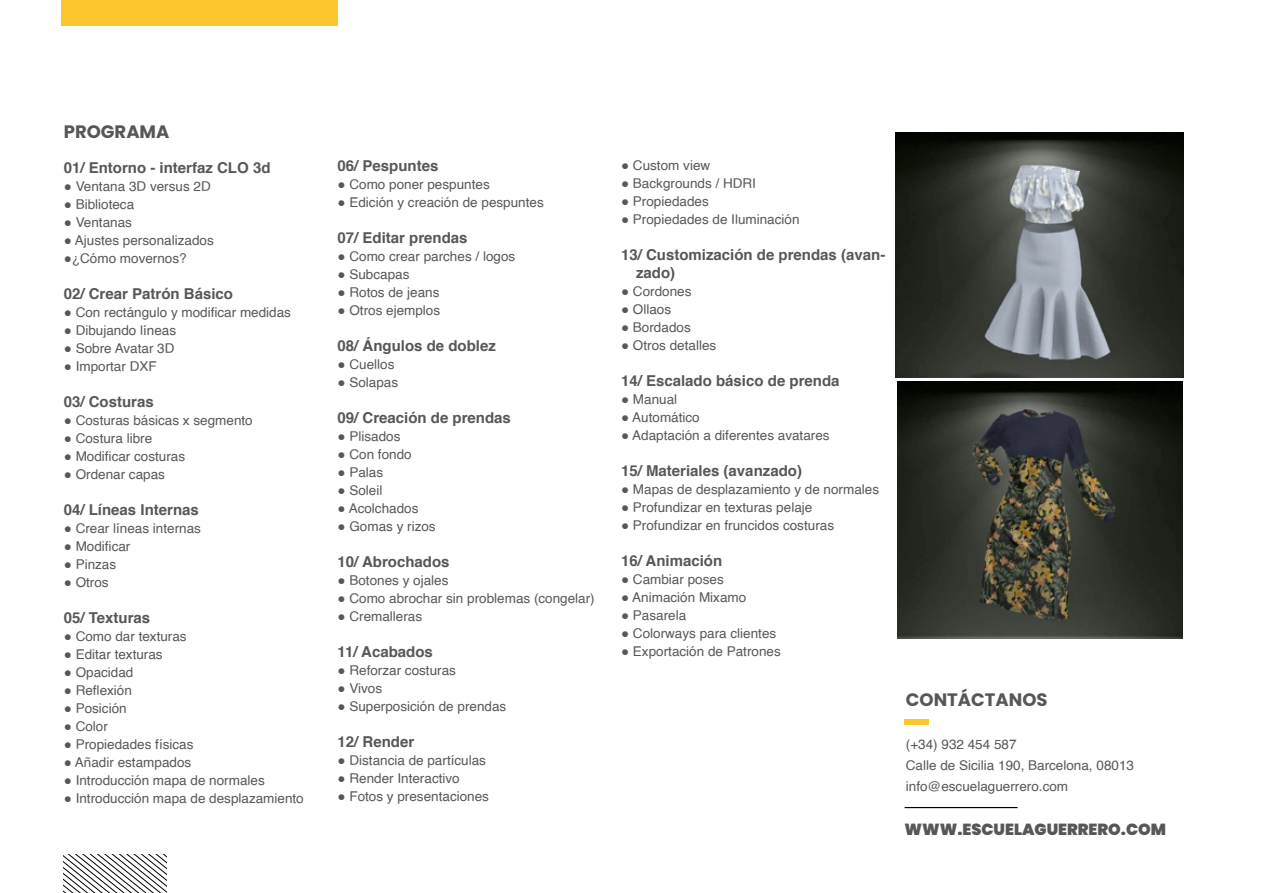
<style>
.page{position:relative;width:1263px;height:893px;background:#fff}
.page>*{position:absolute;margin:0;border:0;box-sizing:border-box;transform-origin:0 0}
.t1{font:700 18px "Poppins";color:#575756}
.t2{font:900 16.05px "Poppins";color:#575756}
.t3{font:700 15px/18px "Helvetica";color:#575756}
.t4{font:13.5px/21px "Helvetica";color:#575756}
</style>
<div class="page">
<div style="left:904px;top:719px;width:25px;height:6px;background:#fdc62c"></div>
<hr style="left:904px;top:807px;width:113px;height:1px;background:#000">
<svg style="left:64px;top:855px;width:102px;height:38px"></svg>
<div style="left:62px;top:0;width:276px;height:26px;background:#fdc62c"></div>
<img style="left:895px;top:133px;width:289px;height:245px">
<img style="left:897px;top:381px;width:285px;height:258px">
<h1 class="t1" style="left:64px;top:121px;width:107px">PROGRAMA</h1>
<p class="t3" style="left:64px;top:159px;width:208px">01/ Entorno - interfaz CLO 3d</p>
<p class="t4" style="left:64px;top:176px;width:148px">● Ventana 3D versus 2D</p>
<p class="t4" style="left:64px;top:194px;width:72px">● Biblioteca</p>
<p class="t4" style="left:64px;top:212px;width:70px">● Ventanas</p>
<p class="t4" style="left:64px;top:230px;width:151px">● Ajustes personalizados</p>
<p class="t4" style="left:64px;top:248px;width:124px">●¿Cómo movernos?</p>
<p class="t3" style="left:64px;top:285px;width:171px">02/ Crear Patrón Básico</p>
<p class="t4" style="left:64px;top:302px;width:229px">● Con rectángulo y modificar medidas</p>
<p class="t4" style="left:64px;top:320px;width:114px">● Dibujando líneas</p>
<p class="t4" style="left:64px;top:338px;width:112px">● Sobre Avatar 3D</p>
<p class="t4" style="left:64px;top:356px;width:94px">● Importar DXF</p>
<p class="t3" style="left:64px;top:393px;width:92px">03/ Costuras</p>
<p class="t4" style="left:64px;top:410px;width:190px">● Costuras básicas x segmento</p>
<p class="t4" style="left:64px;top:428px;width:90px">● Costura libre</p>
<p class="t4" style="left:64px;top:446px;width:123px">● Modificar costuras</p>
<p class="t4" style="left:64px;top:464px;width:103px">● Ordenar capas</p>
<p class="t3" style="left:64px;top:501px;width:137px">04/ Líneas Internas</p>
<p class="t4" style="left:64px;top:518px;width:139px">● Crear líneas internas</p>
<p class="t4" style="left:64px;top:536px;width:68px">● Modificar</p>
<p class="t4" style="left:64px;top:554px;width:54px">● Pinzas</p>
<p class="t4" style="left:64px;top:572px;width:46px">● Otros</p>
<p class="t3" style="left:64px;top:609px;width:88px">05/ Texturas</p>
<p class="t4" style="left:64px;top:626px;width:124px">● Como dar texturas</p>
<p class="t4" style="left:64px;top:644px;width:100px">● Editar texturas</p>
<p class="t4" style="left:64px;top:662px;width:71px">● Opacidad</p>
<p class="t4" style="left:64px;top:680px;width:70px">● Reflexión</p>
<p class="t4" style="left:64px;top:698px;width:64px">● Posición</p>
<p class="t4" style="left:64px;top:716px;width:46px">● Color</p>
<p class="t4" style="left:64px;top:734px;width:131px">● Propiedades físicas</p>
<p class="t4" style="left:64px;top:752px;width:129px">● Añadir estampados</p>
<p class="t4" style="left:64px;top:770px;width:202px">● Introducción mapa de normales</p>
<p class="t4" style="left:64px;top:788px;width:242px">● Introducción mapa de desplazamiento</p>
<p class="t3" style="left:338px;top:157px;width:102px">06/ Pespuntes</p>
<p class="t4" style="left:338px;top:174px;width:154px">● Como poner pespuntes</p>
<p class="t4" style="left:338px;top:192px;width:208px">● Edición y creación de pespuntes</p>
<p class="t3" style="left:338px;top:229px;width:132px">07/ Editar prendas</p>
<p class="t4" style="left:338px;top:246px;width:179px">● Como crear parches / logos</p>
<p class="t4" style="left:338px;top:264px;width:73px">● Subcapas</p>
<p class="t4" style="left:338px;top:282px;width:103px">● Rotos de jeans</p>
<p class="t4" style="left:338px;top:300px;width:104px">● Otros ejemplos</p>
<p class="t3" style="left:338px;top:337px;width:160px">08/ Ángulos de doblez</p>
<p class="t4" style="left:338px;top:354px;width:58px">● Cuellos</p>
<p class="t4" style="left:338px;top:372px;width:62px">● Solapas</p>
<p class="t3" style="left:338px;top:409px;width:175px">09/ Creación de prendas</p>
<p class="t4" style="left:338px;top:426px;width:64px">● Plisados</p>
<p class="t4" style="left:338px;top:444px;width:76px">● Con fondo</p>
<p class="t4" style="left:338px;top:462px;width:47px">● Palas</p>
<p class="t4" style="left:338px;top:480px;width:46px">● Soleil</p>
<p class="t4" style="left:338px;top:498px;width:82px">● Acolchados</p>
<p class="t4" style="left:338px;top:516px;width:100px">● Gomas y rizos</p>
<p class="t3" style="left:338px;top:553px;width:113px">10/ Abrochados</p>
<p class="t4" style="left:338px;top:570px;width:112px">● Botones y ojales</p>
<p class="t4" style="left:338px;top:588px;width:259px">● Como abrochar sin problemas (congelar)</p>
<p class="t4" style="left:338px;top:606px;width:86px">● Cremalleras</p>
<p class="t3" style="left:338px;top:643px;width:97px">11/ Acabados</p>
<p class="t4" style="left:338px;top:660px;width:120px">● Reforzar costuras</p>
<p class="t4" style="left:338px;top:678px;width:46px">● Vivos</p>
<p class="t4" style="left:338px;top:696px;width:170px">● Superposición de prendas</p>
<p class="t3" style="left:338px;top:733px;width:78px">12/ Render</p>
<p class="t4" style="left:338px;top:750px;width:150px">● Distancia de partículas</p>
<p class="t4" style="left:338px;top:768px;width:124px">● Render Interactivo</p>
<p class="t4" style="left:338px;top:786px;width:153px">● Fotos y presentaciones</p>
<p class="t4" style="left:621px;top:155px;width:91px">● Custom view</p>
<p class="t4" style="left:621px;top:173px;width:136px">● Backgrounds / HDRI</p>
<p class="t4" style="left:621px;top:191px;width:89px">● Propiedades</p>
<p class="t4" style="left:621px;top:209px;width:180px">● Propiedades de Iluminación</p>
<p class="t3" style="left:636px;top:246px;width:251px;text-indent:-15px">13/ Customización de prendas (avan&shy;zado)</p>
<p class="t4" style="left:621px;top:281px;width:72px">● Cordones</p>
<p class="t4" style="left:621px;top:299px;width:52px">● Ollaos</p>
<p class="t4" style="left:621px;top:317px;width:71px">● Bordados</p>
<p class="t4" style="left:621px;top:335px;width:97px">● Otros detalles</p>
<p class="t3" style="left:621px;top:372px;width:220px">14/ Escalado básico de prenda</p>
<p class="t4" style="left:621px;top:389px;width:58px">● Manual</p>
<p class="t4" style="left:621px;top:407px;width:80px">● Automático</p>
<p class="t4" style="left:621px;top:425px;width:210px">● Adaptación a diferentes avatares</p>
<p class="t3" style="left:621px;top:462px;width:182px">15/ Materiales (avanzado)</p>
<p class="t4" style="left:621px;top:479px;width:260px">● Mapas de desplazamiento y de normales</p>
<p class="t4" style="left:621px;top:497px;width:193px">● Profundizar en texturas pelaje</p>
<p class="t4" style="left:621px;top:515px;width:214px">● Profundizar en fruncidos costuras</p>
<p class="t3" style="left:621px;top:552px;width:103px">16/ Animación</p>
<p class="t4" style="left:621px;top:569px;width:104px">● Cambiar poses</p>
<p class="t4" style="left:621px;top:587px;width:127px">● Animación Mixamo</p>
<p class="t4" style="left:621px;top:605px;width:67px">● Pasarela</p>
<p class="t4" style="left:621px;top:623px;width:157px">● Colorways para clientes</p>
<p class="t4" style="left:621px;top:641px;width:161px">● Exportación de Patrones</p>
<h1 class="t1" style="left:906px;top:689px;width:143px">CONTÁCTANOS</h1>
<p class="t4" style="left:906px;top:734px;width:230px">(+34) 932 454 587<br>Calle de Sicilia 190, Barcelona, 08013 info@escuelaguerrero.com</p>
<p class="t2" style="left:904px;top:820px;width:263px">WWW.ESCUELAGUERRERO.COM</p>
</div>
